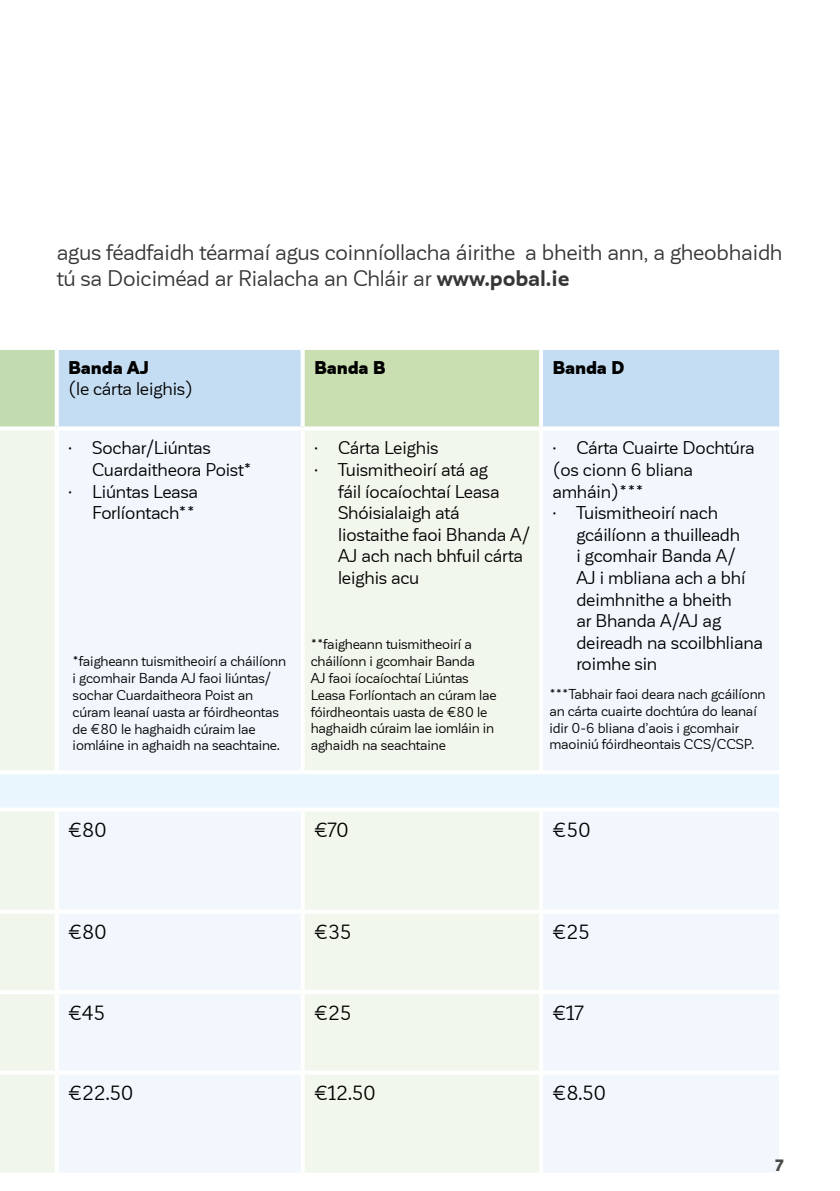
<style>
.page{position:relative;width:840px;height:1191px;background:#fff}
.page>*{position:absolute;margin:0;border:0;box-sizing:border-box;transform-origin:0 0}
.t1{font:22px/26px "Corporative Sans";letter-spacing:-.01em;color:#373636}
.t2{font:20px "Corporative Sans";letter-spacing:-.01em;color:#000}
.t3{font:18px/21.6px "Corporative Sans";letter-spacing:-.01em;color:#000}
.t4{font:900 18px "Corporative Sans";letter-spacing:-.01em;color:#000}
.t5{font:900 16px "Corporative Sans";color:#4a4a49}
.t6{font:14px/16.8px "Corporative Sans";letter-spacing:-.01em;color:#000}
.s1{font-weight:700}
</style>
<div class="page">
<div style="left:0;top:348px;width:57px;height:80px;background:#c2dbaf"></div>
<div style="left:59px;top:350px;width:719px;height:76px;background:#c4ddf3"></div>
<div style="left:302px;top:348px;width:238px;height:80px;background:#cadfb1"></div>
<div style="left:0;top:430px;width:57px;height:742px;background:#f1f6ec"></div>
<div style="left:57px;top:431px;width:721px;height:741px;background:#f1f7fc"></div>
<svg style="left:302px;top:431px;width:238px;height:741px;background:#f1f7ee"></svg>
<hr style="left:0;top:346px;width:57px;height:4px;background:#fff">
<svg style="left:55px;top:350px;width:4px;height:76px"></svg>
<hr style="left:302px;top:346px;width:238px;height:4px;background:#fff">
<svg style="left:300px;top:350px;width:4px;height:76px"></svg>
<svg style="left:539px;top:350px;width:3px;height:76px"></svg>
<svg style="left:778px;top:350px;width:2px;height:76px"></svg>
<svg style="left:0;top:426px;width:57px;height:2px"></svg>
<svg style="left:57px;top:426px;width:245px;height:1px"></svg>
<hr style="left:55px;top:430px;width:4px;height:340px;background:#fff">
<svg style="left:302px;top:426px;width:238px;height:2px"></svg>
<hr style="left:300px;top:430px;width:4px;height:340px;background:#fff">
<svg style="left:540px;top:426px;width:241px;height:1px"></svg>
<svg style="left:538px;top:431px;width:4px;height:339px"></svg>
<hr style="left:0;top:770px;width:57px;height:4px;background:#fff">
<hr style="left:57px;top:770px;width:245px;height:4px;background:#fff">
<hr style="left:302px;top:770px;width:238px;height:4px;background:#fff">
<hr style="left:540px;top:770px;width:242px;height:4px;background:#fff">
<svg style="left:778px;top:774px;width:1px;height:33px"></svg>
<hr style="left:0;top:807px;width:57px;height:4px;background:#fff">
<hr style="left:57px;top:807px;width:245px;height:4px;background:#fff">
<hr style="left:55px;top:811px;width:4px;height:98px;background:#fff">
<hr style="left:302px;top:807px;width:238px;height:4px;background:#fff">
<hr style="left:300px;top:811px;width:4px;height:98px;background:#fff">
<hr style="left:540px;top:807px;width:242px;height:4px;background:#fff">
<svg style="left:538px;top:811px;width:4px;height:98px"></svg>
<hr style="left:0;top:909px;width:57px;height:4px;background:#fff">
<hr style="left:57px;top:909px;width:245px;height:4px;background:#fff">
<hr style="left:55px;top:913px;width:4px;height:77px;background:#fff">
<hr style="left:302px;top:909px;width:238px;height:4px;background:#fff">
<hr style="left:300px;top:913px;width:4px;height:77px;background:#fff">
<hr style="left:540px;top:909px;width:242px;height:4px;background:#fff">
<svg style="left:538px;top:913px;width:4px;height:77px"></svg>
<hr style="left:0;top:990px;width:57px;height:4px;background:#fff">
<hr style="left:57px;top:990px;width:245px;height:4px;background:#fff">
<hr style="left:55px;top:994px;width:4px;height:76px;background:#fff">
<hr style="left:302px;top:990px;width:238px;height:4px;background:#fff">
<hr style="left:300px;top:994px;width:4px;height:76px;background:#fff">
<hr style="left:540px;top:990px;width:242px;height:4px;background:#fff">
<svg style="left:538px;top:994px;width:4px;height:76px"></svg>
<hr style="left:0;top:1070px;width:57px;height:4px;background:#fff">
<hr style="left:57px;top:1070px;width:245px;height:4px;background:#fff">
<hr style="left:55px;top:1074px;width:4px;height:98px;background:#fff">
<hr style="left:302px;top:1070px;width:238px;height:4px;background:#fff">
<hr style="left:300px;top:1074px;width:4px;height:98px;background:#fff">
<hr style="left:540px;top:1070px;width:242px;height:4px;background:#fff">
<svg style="left:538px;top:1074px;width:4px;height:98px"></svg>
<svg style="left:0;top:1172px;width:55px;height:1px"></svg>
<svg style="left:305px;top:1172px;width:234px;height:1px"></svg>
<h1 class="t1" style="left:57px;top:240px;width:727px">agus féadfaidh téarmaí agus coinníollacha áirithe a bheith ann, a gheobhaidh tú sa Doiciméad ar Rialacha an Chláir ar <span class="s1">www.pobal.ie</span></h1>
<p class="t4" style="left:68px;top:357px;width:83px">Banda AJ</p>
<p class="t3" style="left:68px;top:378px;width:127px">(le cárta leighis)</p>
<p class="t3" style="left:68px;top:437px;width:144px">· Sochar/Liúntas</p>
<p class="t3" style="left:92px;top:459px;width:161px">Cuardaitheora Poist*</p>
<p class="t3" style="left:68px;top:480px;width:131px">· Liúntas Leasa</p>
<p class="t3" style="left:92px;top:502px;width:104px">Forlíontach**</p>
<p class="t6" style="left:73px;top:653px;width:215px">*faigheann tuismitheoirí a cháilíonn i gcomhair Banda AJ faoi liúntas/ sochar Cuardaitheora Poist an cúram leanaí uasta ar fóirdheontas de €80 le haghaidh cúraim lae iomláine in aghaidh na seachtaine.</p>
<p class="t4" style="left:314px;top:357px;width:73px">Banda B</p>
<p class="t4" style="left:552px;top:357px;width:74px">Banda D</p>
<p class="t3" style="left:314px;top:437px;width:126px">· Cárta Leighis</p>
<p class="t3" style="left:314px;top:459px;width:175px">· Tuismitheoirí atá ag</p>
<p class="t3" style="left:338px;top:480px;width:163px">fáil íocaíochtaí Leasa</p>
<p class="t3" style="left:338px;top:502px;width:123px">Shóisialaigh atá</p>
<p class="t3" style="left:338px;top:524px;width:193px">liostaithe faoi Bhanda A/</p>
<p class="t3" style="left:338px;top:545px;width:186px">AJ ach nach bhfuil cárta</p>
<p class="t3" style="left:338px;top:567px;width:83px">leighis acu</p>
<p class="t6" style="left:310px;top:636px;width:187px">**faigheann tuismitheoirí a cháilíonn i gcomhair Banda<br>AJ faoi íocaíochtaí Liúntas<br>Leasa Forlíontach an cúram lae fóirdheontais uasta de €80 le haghaidh cúraim lae iomláin in aghaidh na seachtaine</p>
<p class="t3" style="left:552px;top:437px;width:203px">· Cárta Cuairte Dochtúra (os cionn 6 bliana amháin)***<br>· Tuismitheoirí nach</p>
<p class="t3" style="left:576px;top:524px;width:188px">gcáilíonn a thuilleadh<br>i gcomhair Banda A/<br>AJ i mbliana ach a bhí deimhnithe a bheith<br>ar Bhanda A/AJ ag deireadh na scoilbhliana roimhe sin</p>
<p class="t6" style="left:549px;top:686px;width:218px">***Tabhair faoi deara nach gcáilíonn an cárta cuairte dochtúra do leanaí idir 0-6 bliana d’aois i gcomhair maoiniú fóirdheontais CCS/CCSP.</p>
<h2 class="t2" style="left:68px;top:819px;width:40px">€80</h2>
<h2 class="t2" style="left:314px;top:819px;width:36px">€70</h2>
<h2 class="t2" style="left:552px;top:819px;width:40px">€50</h2>
<h2 class="t2" style="left:68px;top:921px;width:40px">€80</h2>
<h2 class="t2" style="left:314px;top:921px;width:39px">€35</h2>
<h2 class="t2" style="left:552px;top:921px;width:39px">€25</h2>
<h2 class="t2" style="left:68px;top:1002px;width:38px">€45</h2>
<h2 class="t2" style="left:314px;top:1002px;width:39px">€25</h2>
<h2 class="t2" style="left:552px;top:1002px;width:33px">€17</h2>
<h2 class="t2" style="left:68px;top:1082px;width:67px">€22.50</h2>
<h2 class="t2" style="left:314px;top:1082px;width:63px">€12.50</h2>
<h2 class="t2" style="left:552px;top:1082px;width:55px">€8.50</h2>
<p class="t5" style="left:775px;top:1156px;width:9px">7</p>
</div>
